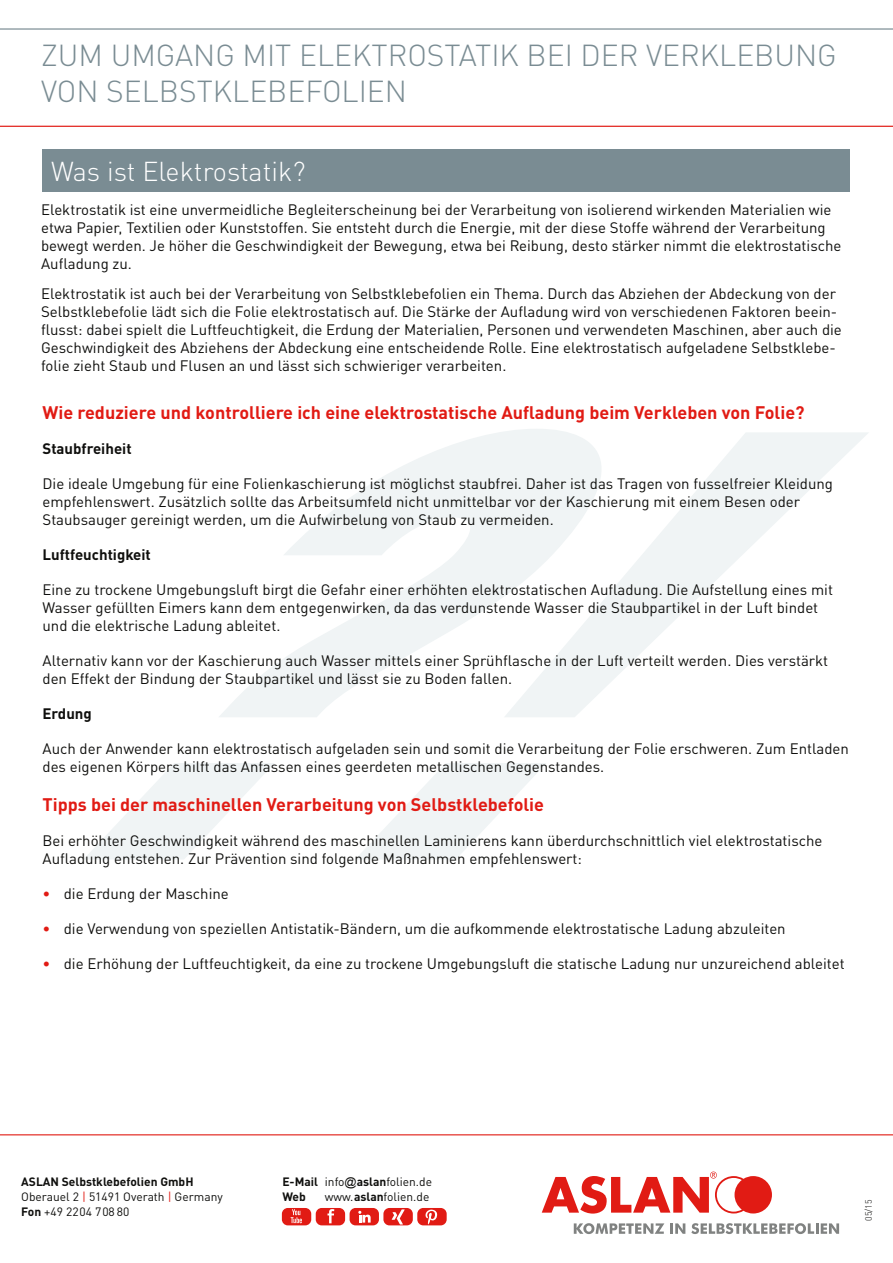
<style>
.page{position:relative;width:893px;height:1263px;background:#fff}
.page>*{position:absolute;margin:0;border:0;box-sizing:border-box;transform-origin:0 0}
.t1{font:italic 900 600px "DIN";color:#f0f4f5}
.t2{font:300 30px/36px "DIN";color:#7a8c93}
.t3{font:300 27px "DIN";color:#fff}
.t4{font:700 18px "DIN";color:#e11b14}
.t5{font:15px/18px "DINOT";color:#0f0f0d}
.t6{font:700 15px "DINOT";color:#0f0f0d}
.t7{font:12px/15px "DIN";color:#0f0f0d}
.t8{font:700 12px/15px "DIN";color:#0f0f0d}
.t9{font:300 9px "DIN";color:#0f0f0d}
.s1{color:#e11b14}
.s2{font-weight:700}
.s3{font-weight:400}
.s4{font-family:"Arial";font-weight:400}
</style>
<div class="page">
<hr style="left:0;top:126px;width:893px;height:1px;background:#e11b14">
<hr style="left:0;top:28px;width:893px;height:2px;background:#7a8c93">
<div style="left:43px;top:149px;width:807px;height:42px;background:#7a8c93"></div>
<hr style="left:0;top:1134px;width:893px;height:1px;background:#e11b14">
<svg style="left:542px;top:1171px;width:230px;height:42px"></svg>
<svg style="left:574px;top:1223px;width:90px;height:11px"></svg>
<svg style="left:670px;top:1223px;width:15px;height:11px"></svg>
<svg style="left:691px;top:1223px;width:148px;height:11px"></svg>
<div style="left:282px;top:1208px;width:29px;height:17px;background:#e11b14;border-radius:6px"></div>
<svg style="left:291px;top:1209px;width:11px;height:14px"></svg>
<div style="left:316px;top:1208px;width:29px;height:17px;background:#e11b14;border-radius:6px"></div>
<svg style="left:327px;top:1209px;width:7px;height:14px"></svg>
<div style="left:383px;top:1208px;width:30px;height:17px;background:#e11b14;border-radius:6px"></div>
<svg style="left:392px;top:1209px;width:13px;height:15px"></svg>
<div style="left:350px;top:1208px;width:29px;height:17px;background:#e11b14;border-radius:6px"></div>
<svg style="left:358px;top:1211px;width:13px;height:11px"></svg>
<div style="left:417px;top:1208px;width:30px;height:17px;background:#e11b14;border-radius:6px"></div>
<svg style="left:425px;top:1209px;width:12px;height:15px"></svg>
<h2 class="t2" style="left:41px;top:37px;width:797px">ZUM UMGANG MIT ELEKTROSTATIK BEI DER VERKLEBUNG<br>VON SELBSTKLEBEFOLIEN</h2>
<h3 class="t3" style="left:51px;top:155px;width:256px">Was ist Elektrostatik?</h3>
<p class="t5" style="left:41px;top:200px;width:802px">Elektrostatik ist eine unvermeidliche Begleiterscheinung bei der Verarbeitung von isolierend wirkenden Materialien wie etwa Papier, Textilien oder Kunststoffen. Sie entsteht durch die Energie, mit der diese Stoffe während der Verarbeitung bewegt werden. Je höher die Geschwindigkeit der Bewegung, etwa bei Reibung, desto stärker nimmt die elektrostatische Aufladung zu.</p>
<p class="t5" style="left:41px;top:284px;width:802px">Elektrostatik ist auch bei der Verarbeitung von Selbstklebefolien ein Thema. Durch das Abziehen der Abdeckung von der Selbstklebefolie lädt sich die Folie elektrostatisch auf. Die Stärke der Aufladung wird von verschiedenen Faktoren beein&shy;flusst: dabei spielt die Luftfeuchtigkeit, die Erdung der Materialien, Personen und verwendeten Maschinen, aber auch die Geschwindigkeit des Abziehens der Abdeckung eine entscheidende Rolle. Eine elektrostatisch aufgeladene Selbstklebe&shy;folie zieht Staub und Flusen an und lässt sich schwieriger verarbeiten.</p>
<p class="t4" style="left:43px;top:401px;width:764px">Wie reduziere und kontrolliere ich eine elektrostatische Aufladung beim Verkleben von Folie?</p>
<p class="t6" style="left:43px;top:439px;width:91px">Staubfreiheit</p>
<p class="t5" style="left:43px;top:474px;width:792px">Die ideale Umgebung für eine Folienkaschierung ist möglichst staubfrei. Daher ist das Tragen von fusselfreier Kleidung empfehlenswert. Zusätzlich sollte das Arbeitsumfeld nicht unmittelbar vor der Kaschierung mit einem Besen oder<br>Staubsauger gereinigt werden, um die Aufwirbelung von Staub zu vermeiden.</p>
<p class="t6" style="left:43px;top:545px;width:110px">Luftfeuchtigkeit</p>
<p class="t5" style="left:43px;top:580px;width:792px">Eine zu trockene Umgebungsluft birgt die Gefahr einer erhöhten elektrostatischen Aufladung. Die Aufstellung eines mit<br>Wasser gefüllten Eimers kann dem entgegenwirken, da das verdunstende Wasser die Staubpartikel in der Luft bindet und die elektrische Ladung ableitet.</p>
<p class="t5" style="left:43px;top:651px;width:787px">Alternativ kann vor der Kaschierung auch Wasser mittels einer Sprühflasche in der Luft verteilt werden. Dies verstärkt den Effekt der Bindung der Staubpartikel und lässt sie zu Boden fallen.</p>
<p class="t6" style="left:43px;top:704px;width:51px">Erdung</p>
<p class="t5" style="left:43px;top:739px;width:808px">Auch der Anwender kann elektrostatisch aufgeladen sein und somit die Verarbeitung der Folie erschweren. Zum Entladen des eigenen Körpers hilft das Anfassen eines geerdeten metallischen Gegenstandes.</p>
<p class="t4" style="left:43px;top:792px;width:503px">Tipps bei der maschinellen Verarbeitung von Selbstklebefolie</p>
<p class="t5" style="left:43px;top:831px;width:781px">Bei erhöhter Geschwindigkeit während des maschinellen Laminierens kann überdurchschnittlich viel elektrostatische<br>Aufladung entstehen. Zur Prävention sind folgende Maßnahmen empfehlenswert:</p>
<p class="t5" style="left:43px;top:884px;width:188px"><span class="s1">•</span> die Erdung der Maschine</p>
<p class="t5" style="left:43px;top:919px;width:745px"><span class="s1">•</span> die Verwendung von speziellen Antistatik-Bändern, um die aufkommende elektrostatische Ladung abzuleiten</p>
<p class="t5" style="left:43px;top:954px;width:804px"><span class="s1">•</span> die Erhöhung der Luftfeuchtigkeit, da eine zu trockene Umgebungsluft die statische Ladung nur unzureichend ableitet</p>
<h1 class="t1" style="left:-39px;top:241px;width:1239px">?!</h1>
<p class="t7" style="left:21px;top:1174px;width:203px"><span class="s2">ASLAN Selbstklebefolien GmbH<br></span>Oberauel 2 <span class="s1">|</span> 51491 Overath <span class="s1">|</span> Germany<br><span class="s2">Fon</span> +49 2204 708 80</p>
<p class="t8" style="left:282px;top:1174px;width:151px">E-Mail <span class="s3">info</span><span class="s4">@</span>aslan<span class="s3">folien.de<br></span>Web</p>
<p class="t7" style="left:325px;top:1189px;width:106px">www.<span class="s2">aslan</span>folien.de</p>
<p class="t9" style="left:863px;top:1221px;width:23px;rotate:-90deg">05/15</p>
</div>
